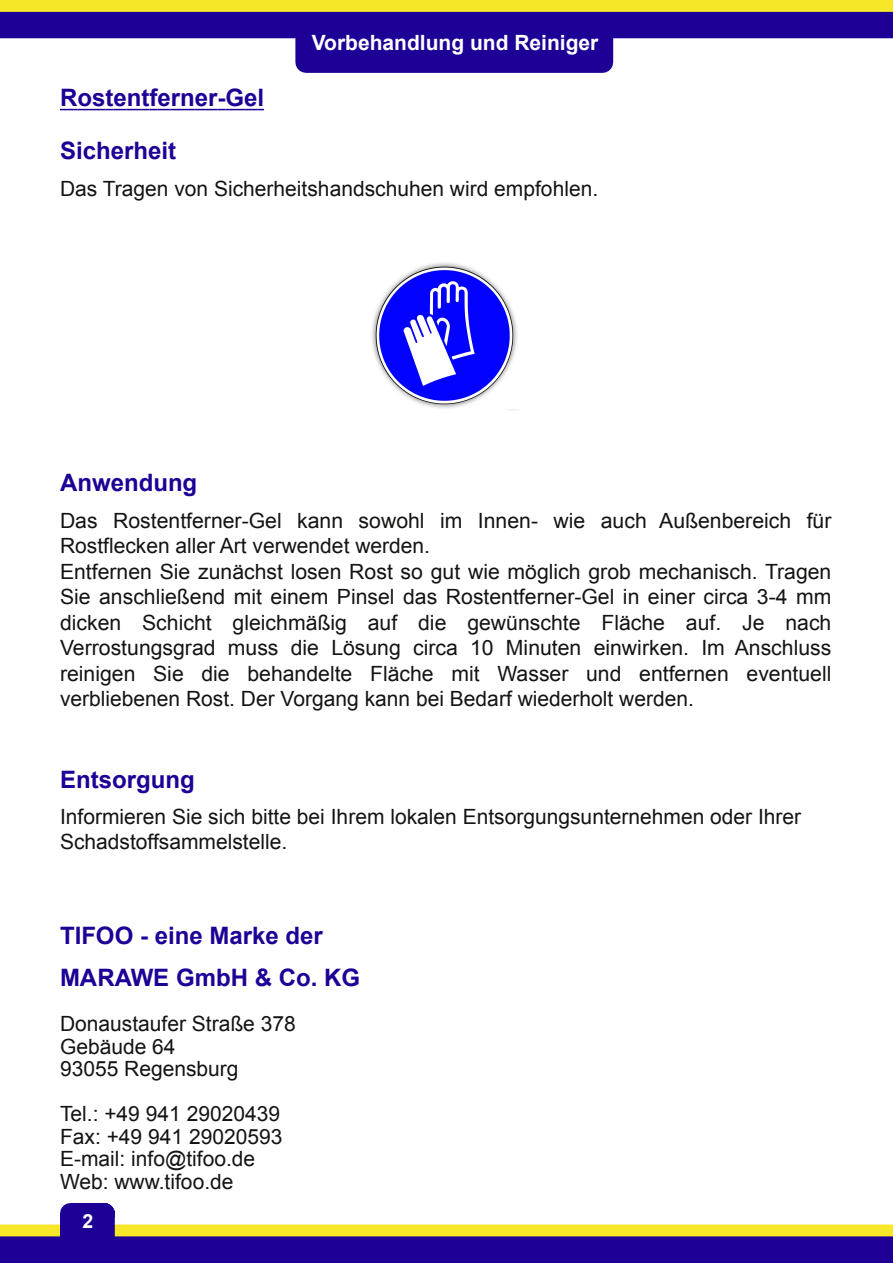
<style>
.page{position:relative;width:893px;height:1263px;background:#fff}
.page>*{position:absolute;margin:0;border:0;box-sizing:border-box;transform-origin:0 0}
.t1{font:700 24px/42px "Arial";color:#1e0096}
.t2{font:21px/25.5px "Arial";color:#161413}
.t3{font:700 21px "Arial";color:#fff}
.t4{font:700 19.5px "Arial";color:#fff}
</style>
<div class="page">
<div style="left:6px;top:15px;width:881px;height:17px;background:#1f0197"></div>
<div style="left:0;top:9px;width:893px;height:29px;border:13px solid #1e0096"></div>
<div style="left:306px;top:25px;width:297px;height:37px;background:#1e0096"></div>
<div style="left:295px;top:14px;width:318px;height:59px;border:21px solid #1e0096"></div>
<div style="left:6px;top:1239px;width:881px;height:17px;background:#1f0197"></div>
<div style="left:0;top:1233px;width:893px;height:30px;border:13px solid #1e0096"></div>
<div style="left:1px;top:1225px;width:891px;height:10px;background:#f8e729"></div>
<div style="left:0;top:1224px;width:893px;height:12px;border:2px solid #f8e729"></div>
<div style="left:71px;top:1213px;width:33px;height:25px;background:#1e0096"></div>
<div style="left:60px;top:1203px;width:55px;height:46px;border:21px solid #1e0096"></div>
<svg style="left:60px;top:109px;width:204px;height:1px"></svg>
<img style="left:372px;top:262px;width:148px;height:148px">
<div style="left:1px;top:1px;width:891px;height:10px;background:#f8e729"></div>
<div style="left:0;top:0;width:893px;height:12px;border:2px solid #f8e729"></div>
<p class="t3" style="left:312px;top:31px;width:288px">Vorbehandlung und Reiniger</p>
<p class="t1" style="left:60px;top:76px;width:206px">Rostentferner-Gel</p>
<p class="t1" style="left:60px;top:130px;width:118px">Sicherheit</p>
<p class="t2" style="left:60px;top:176px;width:540px">Das Tragen von Sicherheitshandschuhen wird empfohlen.</p>
<p class="t1" style="left:60px;top:462px;width:139px">Anwendung</p>
<p class="t2" style="left:60px;top:508px;width:773px">Das Rostentferner-Gel kann sowohl im Innen- wie auch Außenbereich für Rostflecken aller Art verwendet werden.<br>Entfernen Sie zunächst losen Rost so gut wie möglich grob mechanisch. Tragen Sie anschließend mit einem Pinsel das Rostentferner-Gel in einer circa 3-4 mm dicken Schicht gleichmäßig auf die gewünschte Fläche auf. Je nach Verrostungsgrad muss die Lösung circa 10 Minuten einwirken. Im Anschluss reinigen Sie die behandelte Fläche mit Wasser und entfernen eventuell verbliebenen Rost. Der Vorgang kann bei Bedarf wiederholt werden.</p>
<p class="t1" style="left:60px;top:759px;width:136px">Entsorgung</p>
<p class="t2" style="left:60px;top:804px;width:743px">Informieren Sie sich bitte bei Ihrem lokalen Entsorgungsunternehmen oder Ihrer<br>Schadstoffsammelstelle.</p>
<p class="t1" style="left:60px;top:915px;width:301px">TIFOO - eine Marke der<br>MARAWE GmbH &amp; Co. KG</p>
<p class="t2" style="left:60px;top:1012px;width:237px;line-height:22.5px">Donaustaufer Straße 378<br>Gebäude 64<br>93055 Regensburg</p>
<p class="t2" style="left:60px;top:1102px;width:224px;line-height:22.5px">Tel.: +49 941 29020439<br>Fax: +49 941 29020593<br>E-mail: info@tifoo.de<br>Web: www.tifoo.de</p>
<p class="t4" style="left:83px;top:1211px;width:12px">2</p>
</div>
